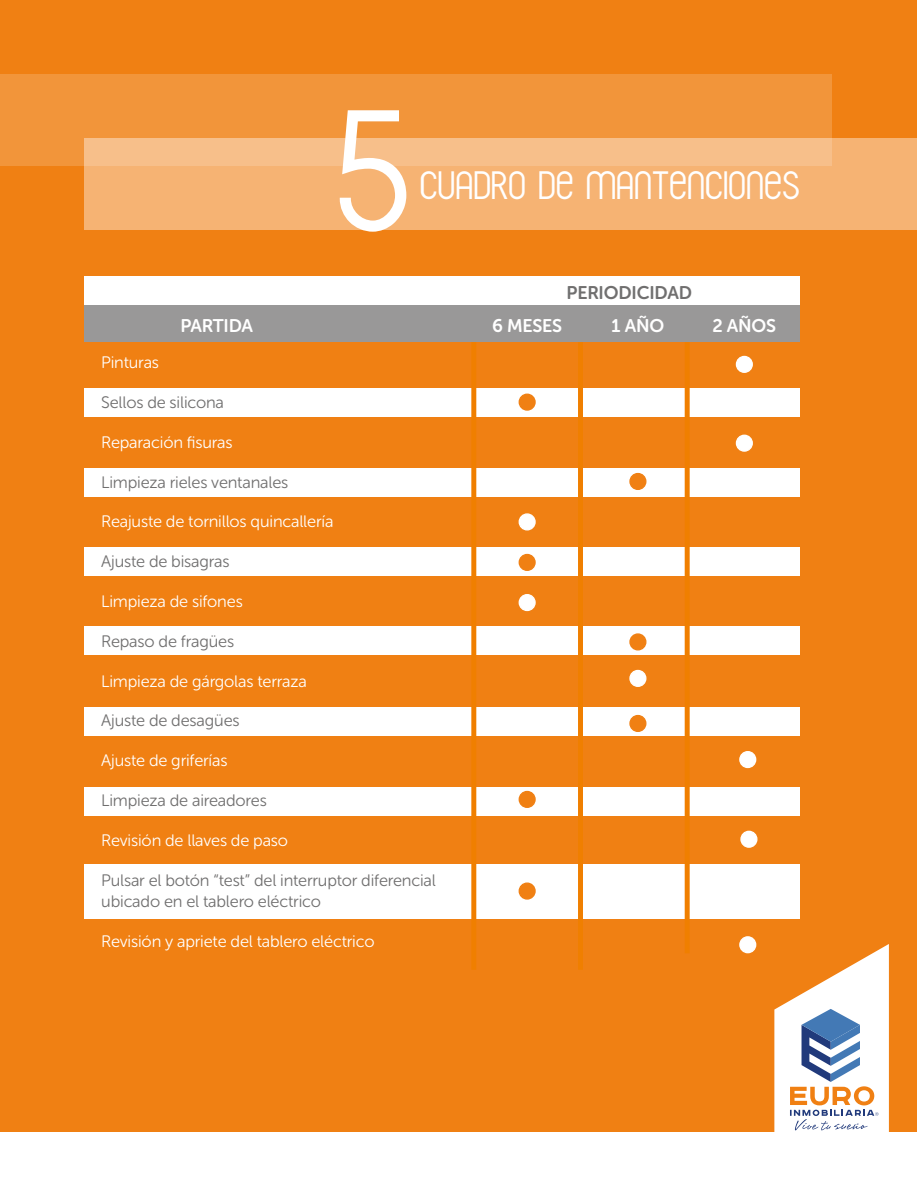
<style>
.page{position:relative;width:918px;height:1188px;background:#fff}
.page>*{position:absolute;margin:0;border:0;box-sizing:border-box;transform-origin:0 0}
.t1{font:170.7px "Franks";color:#fff}
.t2{font:39.6px "Franks";color:#fff}
.t3{font:18.3px "Museo Sans Rounded 700";letter-spacing:-.01em;color:#fff}
.t4{font:18.3px "Museo Sans Rounded 700";letter-spacing:-.01em;color:#706f6f}
.t5{font:16.65px/21.6px "Museo Sans Rounded 300";letter-spacing:-.01em;color:#706f6f}
.t6{font:16.65px "Museo Sans Rounded 300";letter-spacing:-.01em;color:#fff}
</style>
<div class="page">
<div style="left:1px;top:1px;width:916px;height:1131px;background:#f08013"></div>
<div style="left:85px;top:305px;width:715px;height:37px;background:#999898"></div>
<div style="left:85px;top:276px;width:715px;height:28px;background:#fff"></div>
<div style="left:85px;top:388px;width:715px;height:28px;background:#fff"></div>
<div style="left:85px;top:468px;width:715px;height:29px;background:#fff"></div>
<div style="left:85px;top:547px;width:715px;height:28px;background:#fff"></div>
<div style="left:85px;top:627px;width:715px;height:28px;background:#fff"></div>
<div style="left:85px;top:707px;width:715px;height:28px;background:#fff"></div>
<div style="left:85px;top:787px;width:715px;height:29px;background:#fff"></div>
<div style="left:85px;top:864px;width:715px;height:54px;background:#fff"></div>
<div style="left:471px;top:342px;width:5px;height:628px;background:#f07f00"></div>
<div style="left:578px;top:342px;width:5px;height:628px;background:#f07f00"></div>
<div style="left:685px;top:342px;width:5px;height:611px;background:#f07f00"></div>
<div style="left:736px;top:356px;width:16px;height:16px;background:#fff;border-radius:50%"></div>
<div style="left:736px;top:356px;width:17px;height:17px;border:1px solid #fff;border-radius:50%"></div>
<div style="left:519px;top:394px;width:16px;height:16px;background:#f08013;border-radius:50%"></div>
<div style="left:519px;top:394px;width:17px;height:17px;border:1px solid #f08013;border-radius:50%"></div>
<div style="left:519px;top:514px;width:16px;height:16px;background:#fff;border-radius:50%"></div>
<div style="left:519px;top:513px;width:17px;height:18px;border:1px solid #fff;border-radius:50%"></div>
<div style="left:519px;top:595px;width:16px;height:15px;background:#fff;border-radius:50%"></div>
<div style="left:519px;top:594px;width:17px;height:17px;border:1px solid #fff;border-radius:50%"></div>
<div style="left:519px;top:555px;width:16px;height:15px;background:#f08013;border-radius:50%"></div>
<div style="left:519px;top:554px;width:17px;height:17px;border:1px solid #f08013;border-radius:50%"></div>
<div style="left:519px;top:883px;width:16px;height:16px;background:#f08013;border-radius:50%"></div>
<div style="left:519px;top:883px;width:17px;height:17px;border:1px solid #f08013;border-radius:50%"></div>
<div style="left:519px;top:792px;width:16px;height:15px;background:#f08013;border-radius:50%"></div>
<div style="left:519px;top:791px;width:17px;height:17px;border:1px solid #f08013;border-radius:50%"></div>
<div style="left:736px;top:435px;width:16px;height:16px;background:#fff;border-radius:50%"></div>
<div style="left:736px;top:435px;width:17px;height:17px;border:1px solid #fff;border-radius:50%"></div>
<div style="left:740px;top:752px;width:16px;height:15px;background:#fff;border-radius:50%"></div>
<div style="left:739px;top:751px;width:17px;height:17px;border:1px solid #fff;border-radius:50%"></div>
<div style="left:741px;top:831px;width:16px;height:16px;background:#fff;border-radius:50%"></div>
<div style="left:740px;top:831px;width:18px;height:17px;border:1px solid #fff;border-radius:50%"></div>
<div style="left:740px;top:937px;width:16px;height:16px;background:#fff;border-radius:50%"></div>
<div style="left:739px;top:936px;width:17px;height:17px;border:1px solid #fff;border-radius:50%"></div>
<div style="left:630px;top:474px;width:16px;height:15px;background:#f08013;border-radius:50%"></div>
<div style="left:629px;top:473px;width:17px;height:17px;border:1px solid #f08013;border-radius:50%"></div>
<div style="left:630px;top:634px;width:16px;height:16px;background:#f08013;border-radius:50%"></div>
<div style="left:629px;top:633px;width:17px;height:18px;border:1px solid #f08013;border-radius:50%"></div>
<div style="left:630px;top:671px;width:16px;height:15px;background:#fff;border-radius:50%"></div>
<div style="left:629px;top:670px;width:17px;height:17px;border:1px solid #fff;border-radius:50%"></div>
<div style="left:630px;top:716px;width:16px;height:15px;background:#f08013;border-radius:50%"></div>
<div style="left:629px;top:715px;width:17px;height:17px;border:1px solid #f08013;border-radius:50%"></div>
<svg style="left:774px;top:944px;width:115px;height:188px"></svg>
<div style="left:740px;top:0;width:59px;height:147px;background:#f08013"></div>
<div style="left:85px;top:138px;width:832px;height:92px;background:#f6b373"></div>
<svg style="left:0;top:74px;width:832px;height:91px;background:#f3a04f"></svg>
<h1 class="t1" style="left:334px;top:80px;width:80px">5</h1>
<h2 class="t2" style="left:420px;top:165px;width:382px">CUADRO DE MANTENCIONES</h2>
<p class="t4" style="left:567px;top:283px;width:127px">PERIODICIDAD</p>
<p class="t3" style="left:180px;top:315px;width:74px">PARTIDA</p>
<p class="t3" style="left:492px;top:315px;width:72px">6 MESES</p>
<p class="t3" style="left:612px;top:315px;width:54px">1 AÑO</p>
<p class="t3" style="left:712px;top:315px;width:65px">2 AÑOS</p>
<p class="t6" style="left:101px;top:354px;width:59px">Pinturas</p>
<p class="t5" style="left:101px;top:392px;width:124px">Sellos de silicona</p>
<p class="t6" style="left:101px;top:433px;width:133px">Reparación fisuras</p>
<p class="t5" style="left:101px;top:471px;width:189px">Limpieza rieles ventanales</p>
<p class="t6" style="left:101px;top:513px;width:234px">Reajuste de tornillos quincallería</p>
<p class="t5" style="left:101px;top:551px;width:130px">Ajuste de bisagras</p>
<p class="t6" style="left:101px;top:592px;width:143px">Limpieza de sifones</p>
<p class="t5" style="left:101px;top:630px;width:134px">Repaso de fragües</p>
<p class="t6" style="left:101px;top:672px;width:207px">Limpieza de gárgolas terraza</p>
<p class="t5" style="left:101px;top:710px;width:140px">Ajuste de desagües</p>
<p class="t6" style="left:101px;top:751px;width:128px">Ajuste de griferías</p>
<p class="t5" style="left:101px;top:790px;width:167px">Limpieza de aireadores</p>
<p class="t6" style="left:101px;top:831px;width:188px">Revisión de llaves de paso</p>
<p class="t5" style="left:101px;top:869px;width:336px">Pulsar el botón “test” del interruptor diferencial ubicado en el tablero eléctrico</p>
<p class="t6" style="left:101px;top:932px;width:275px">Revisión y apriete del tablero eléctrico</p>
</div>
